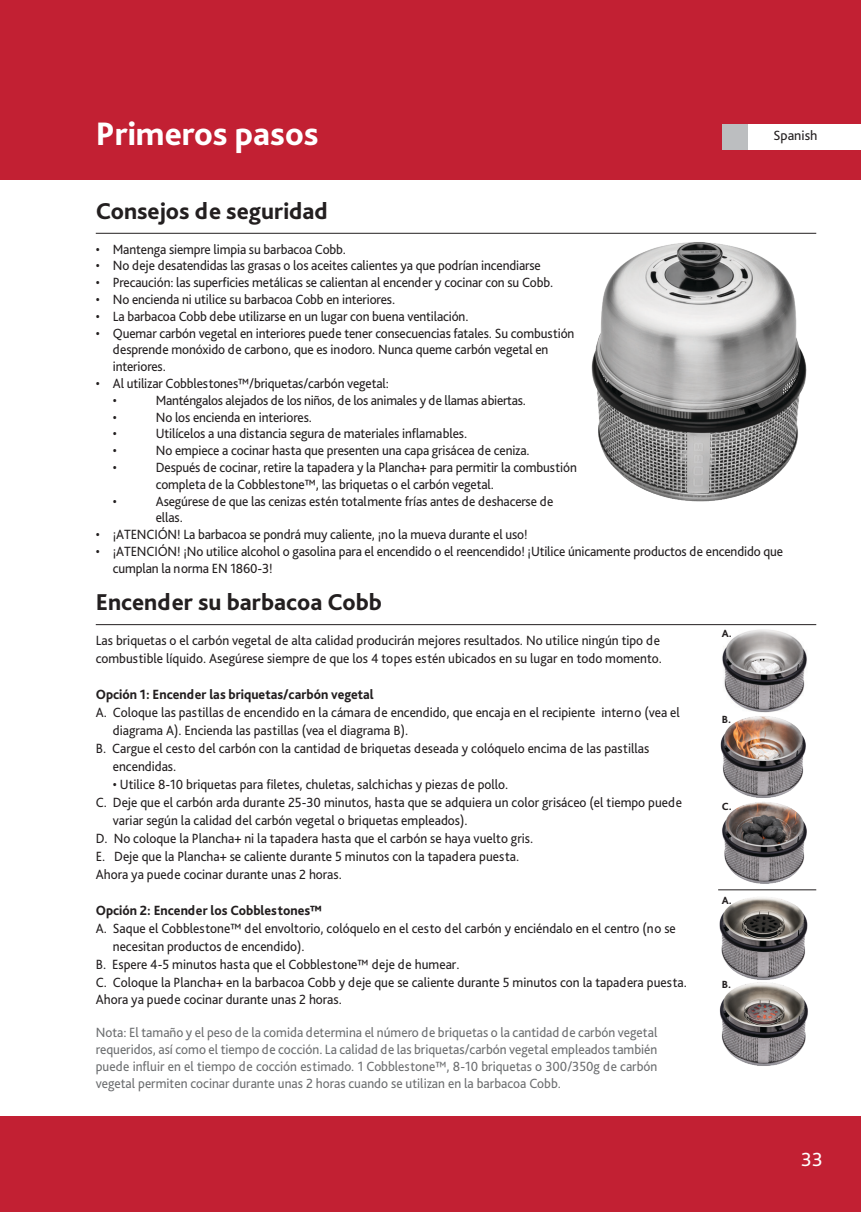
<style>
.page{position:relative;width:861px;height:1212px;background:#fff}
.page>*{position:absolute;margin:0;border:0;box-sizing:border-box;transform-origin:0 0}
.t1{font:800 34px "Bliss Pro";color:#fff}
.t2{font:800 24px "Bliss Pro";color:#231f20}
.t3{font:20px "Bliss Pro";color:#fff}
.t4{font:14px/18px "Bliss Pro";letter-spacing:-.005em;color:#231f20;scale:.95 1}
.t5{font:14px/16.8px "Bliss Pro";color:#6d6f71;text-align:justify;scale:.95 1}
.t6{font:800 14px "Bliss Pro";color:#231f20;scale:.95 1}
.t7{font:14px "Bliss Pro";letter-spacing:-.005em;color:#231f20}
.t8{font:800 10.8px "Bliss Pro";color:#231f20}
</style>
<div class="page">
<div style="left:0;top:0;width:11px;height:179px;background:#c22033"></div>
<div style="left:0;top:1116px;width:11px;height:96px;background:#c22033"></div>
<div style="left:11px;top:1116px;width:849px;height:96px;background:#c22033"></div>
<div style="left:11px;top:0;width:849px;height:179px;background:#c22033"></div>
<hr style="left:96px;top:233px;width:720px;height:1px;background:#231f20">
<hr style="left:96px;top:624px;width:720px;height:1px;background:#231f20">
<div style="left:722px;top:124px;width:138px;height:26px;background:#fff"></div>
<div style="left:722px;top:124px;width:25px;height:26px;background:#bcbec0"></div>
<img style="left:722px;top:629px;width:85px;height:83px">
<img style="left:720px;top:716px;width:86px;height:82px">
<img style="left:722px;top:802px;width:85px;height:82px">
<img style="left:719px;top:897px;width:89px;height:82px">
<img style="left:719px;top:979px;width:89px;height:87px">
<hr style="left:718px;top:889px;width:98px;height:1px;background:#231f20">
<img style="left:591px;top:242px;width:216px;height:260px">
<p class="t1" style="left:96px;top:113px;width:224px">Primeros pasos</p>
<p class="t2" style="left:96px;top:196px;width:233px">Consejos de seguridad</p>
<p class="t7" style="left:773px;top:127px;width:46px">Spanish</p>
<p class="t4" style="left:96px;top:240px;width:265px">• Mantenga siempre limpia su barbacoa Cobb.</p>
<p class="t4" style="left:96px;top:256px;width:470px">• No deje desatendidas las grasas o los aceites calientes ya que podrían incendiarse</p>
<p class="t4" style="left:96px;top:273px;width:483px">• Precaución: las superficies metálicas se calientan al encender y cocinar con su Cobb.</p>
<p class="t4" style="left:96px;top:290px;width:316px">• No encienda ni utilice su barbacoa Cobb en interiores.</p>
<p class="t4" style="left:96px;top:307px;width:394px">• La barbacoa Cobb debe utilizarse en un lugar con buena ventilación.</p>
<p class="t4" style="left:113px;top:324px;width:487px;line-height:16.8px;text-indent:-17px">• Quemar carbón vegetal en interiores puede tener consecuencias fatales. Su combustión desprende monóxido de carbono, que es inodoro. Nunca queme carbón vegetal en interiores.</p>
<p class="t4" style="left:96px;top:374px;width:310px">• Al utilizar Cobblestones™/briquetas/carbón vegetal:</p>
<p class="t4" style="left:113px;top:391px;width:6px">•</p>
<p class="t4" style="left:156px;top:391px;width:391px">Manténgalos alejados de los niños, de los animales y de llamas abiertas.</p>
<p class="t4" style="left:113px;top:408px;width:6px">•</p>
<p class="t4" style="left:156px;top:408px;width:166px">No los encienda en interiores.</p>
<p class="t4" style="left:113px;top:424px;width:6px">•</p>
<p class="t4" style="left:156px;top:424px;width:329px">Utilícelos a una distancia segura de materiales inflamables.</p>
<p class="t4" style="left:113px;top:441px;width:6px">•</p>
<p class="t4" style="left:156px;top:441px;width:395px">No empiece a cocinar hasta que presenten una capa grisácea de ceniza.</p>
<p class="t4" style="left:113px;top:458px;width:6px">•</p>
<p class="t4" style="left:156px;top:459px;width:444px;line-height:16.8px">Después de cocinar, retire la tapadera y la Plancha+ para permitir la combustión completa de la Cobblestone™, las briquetas o el carbón vegetal.</p>
<p class="t4" style="left:113px;top:492px;width:6px">•</p>
<p class="t4" style="left:156px;top:492px;width:420px;line-height:16.8px">Asegúrese de que las cenizas estén totalmente frías antes de deshacerse de ellas.</p>
<p class="t4" style="left:96px;top:525px;width:456px">• ¡ATENCIÓN! La barbacoa se pondrá muy caliente, ¡no la mueva durante el uso!</p>
<p class="t4" style="left:113px;top:543px;width:707px;line-height:16.8px;text-indent:-17px">• ¡ATENCIÓN! ¡No utilice alcohol o gasolina para el encendido o el reencendido! ¡Utilice únicamente productos de encendido que cumplan la norma EN 1860-3!</p>
<p class="t2" style="left:96px;top:587px;width:288px">Encender su barbacoa Cobb</p>
<p class="t4" style="left:96px;top:631px;width:597px">Las briquetas o el carbón vegetal de alta calidad producirán mejores resultados. No utilice ningún tipo de combustible líquido. Asegúrese siempre de que los 4 topes estén ubicados en su lugar en todo momento.</p>
<p class="t6" style="left:96px;top:686px;width:294px">Opción 1: Encender las briquetas/carbón vegetal</p>
<p class="t4" style="left:113px;top:703px;width:598px;text-indent:-17px">A. Coloque las pastillas de encendido en la cámara de encendido, que encaja en el recipiente interno (vea el diagrama A). Encienda las pastillas (vea el diagrama B).</p>
<p class="t4" style="left:113px;top:739px;width:566px;text-indent:-17px">B. Cargue el cesto del carbón con la cantidad de briquetas deseada y colóquelo encima de las pastillas encendidas.</p>
<p class="t4" style="left:113px;top:775px;width:418px">• Utilice 8-10 briquetas para filetes, chuletas, salchichas y piezas de pollo.</p>
<p class="t4" style="left:113px;top:793px;width:600px;text-indent:-17px">C. Deje que el carbón arda durante 25-30 minutos, hasta que se adquiera un color grisáceo (el tiempo puede variar según la calidad del carbón vegetal o briquetas empleados).</p>
<p class="t4" style="left:96px;top:829px;width:462px">D. No coloque la Plancha+ ni la tapadera hasta que el carbón se haya vuelto gris.</p>
<p class="t4" style="left:96px;top:847px;width:447px">E. Deje que la Plancha+ se caliente durante 5 minutos con la tapadera puesta.</p>
<p class="t4" style="left:96px;top:865px;width:260px">Ahora ya puede cocinar durante unas 2 horas.</p>
<p class="t6" style="left:96px;top:902px;width:239px">Opción 2: Encender los Cobblestones™</p>
<p class="t4" style="left:113px;top:919px;width:594px;text-indent:-17px">A. Saque el Cobblestone™ del envoltorio, colóquelo en el cesto del carbón y enciéndalo en el centro (no se necesitan productos de encendido).</p>
<p class="t4" style="left:96px;top:955px;width:384px">B. Espere 4-5 minutos hasta que el Cobblestone™ deje de humear.</p>
<p class="t4" style="left:96px;top:973px;width:623px">C. Coloque la Plancha+ en la barbacoa Cobb y deje que se caliente durante 5 minutos con la tapadera puesta.</p>
<p class="t4" style="left:96px;top:990px;width:260px">Ahora ya puede cocinar durante unas 2 horas.</p>
<p class="t5" style="left:96px;top:1024px;width:592px">Nota: El tamaño y el peso de la comida determina el número de briquetas o la cantidad de carbón vegetal requeridos, así como el tiempo de cocción. La calidad de las briquetas/carbón vegetal empleados también puede influir en el tiempo de cocción estimado. 1 Cobblestone™, 8-10 briquetas o 300/350g de carbón vegetal permiten cocinar durante unas 2 horas cuando se utilizan en la barbacoa Cobb.</p>
<p class="t8" style="left:721px;top:626px;width:12px">A.</p>
<p class="t8" style="left:721px;top:712px;width:11px">B.</p>
<p class="t8" style="left:721px;top:800px;width:11px">C.</p>
<p class="t8" style="left:721px;top:893px;width:12px">A.</p>
<p class="t8" style="left:721px;top:978px;width:11px">B.</p>
<p class="t3" style="left:801px;top:1147px;width:23px">33</p>
</div>
